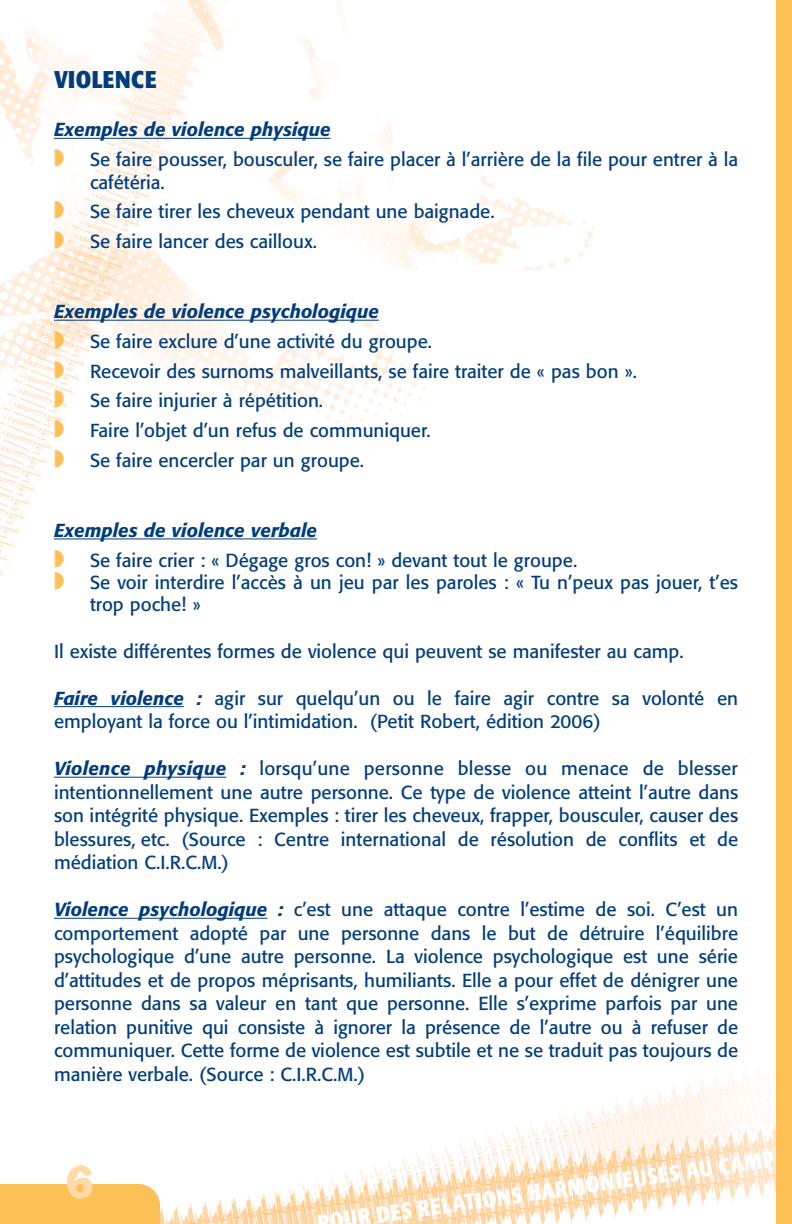
<style>
.page{position:relative;width:792px;height:1224px;background:#fff}
.page>*{position:absolute;margin:0;border:0;box-sizing:border-box;transform-origin:0 0}
.t1{font:48px "Frankie";color:#fedba6}
.t2{font:700 condensed 24px "Formata";letter-spacing:.02em;color:#013d7d}
.t3{font:700 condensed 22.6px "Formata";color:#fff}
.t4{font:18.8px/23.6px "Formata";color:#013d7d}
.s1{font-weight:500;font-style:italic}
.s2{color:#fdc056}
</style>
<div class="page">
<img style="left:0;top:0;width:776px;height:1224px">
<hr style="left:54px;top:138px;width:277px;height:1px;background:#013d7d">
<hr style="left:54px;top:320px;width:325px;height:1px;background:#013d7d">
<hr style="left:54px;top:538px;width:263px;height:1px;background:#013d7d">
<hr style="left:54px;top:706px;width:130px;height:1px;background:#013d7d">
<hr style="left:54px;top:777px;width:172px;height:1px;background:#013d7d">
<hr style="left:54px;top:918px;width:213px;height:1px;background:#013d7d">
<div style="left:0;top:1184px;width:160px;height:40px;background:#fdc056"></div>
<div style="left:776px;top:0;width:16px;height:1224px;background:#fdc056"></div>
<p class="t2" style="left:54px;top:69px;width:104px">VIOLENCE</p>
<p class="t4" style="left:54px;top:117px;width:686px;line-height:29.6px"><span class="s1">Exemples de violence physique<br></span><span class="s2">◗</span> Se faire pousser, bousculer, se faire placer à l’arrière de la file pour entrer à la</p>
<p class="t4" style="left:54px;top:169px;width:442px;line-height:29.6px;text-indent:36px">cafétéria.<br><span class="s2">◗</span> Se faire tirer les cheveux pendant une baignade. <span class="s2">◗</span> Se faire lancer des cailloux.</p>
<p class="t4" style="left:54px;top:299px;width:585px;line-height:29.6px"><span class="s1">Exemples de violence psychologique<br></span><span class="s2">◗</span> Se faire exclure d’une activité du groupe.<br><span class="s2">◗</span> Recevoir des surnoms malveillants, se faire traiter de « pas bon ». <span class="s2">◗</span> Se faire injurier à répétition.<br><span class="s2">◗</span> Faire l’objet d’un refus de communiquer.<br><span class="s2">◗</span> Se faire encercler par un groupe.</p>
<p class="t4" style="left:54px;top:517px;width:525px;line-height:29.6px"><span class="s1">Exemples de violence verbale<br></span><span class="s2">◗</span> Se faire crier : « Dégage gros con! » devant tout le groupe.</p>
<p class="t4" style="left:90px;top:573px;width:650px;line-height:22px;text-indent:-36px"><span class="s2">◗</span> Se voir interdire l’accès à un jeu par les paroles : « Tu n’peux pas jouer, t’es trop poche! »</p>
<p class="t4" style="left:54px;top:641px;width:631px">Il existe différentes formes de violence qui peuvent se manifester au camp.</p>
<p class="t4" style="left:54px;top:688px;width:686px"><span class="s1">Faire violence :</span> agir sur quelqu’un ou le faire agir contre sa volonté en employant la force ou l’intimidation. (Petit Robert, édition 2006)</p>
<p class="t4" style="left:54px;top:759px;width:686px;text-align:justify"><span class="s1">Violence physique :</span> lorsqu’une personne blesse ou menace de blesser intentionnellement une autre personne. Ce type de violence atteint l’autre dans son intégrité physique. Exemples : tirer les cheveux, frapper, bousculer, causer des blessures, etc. (Source : Centre international de résolution de conflits et de médiation C.I.R.C.M.)</p>
<p class="t4" style="left:54px;top:900px;width:686px;text-align:justify"><span class="s1">Violence psychologique :</span> c’est une attaque contre l’estime de soi. C’est un comportement adopté par une personne dans le but de détruire l’équilibre psychologique d’une autre personne. La violence psychologique est une série d’attitudes et de propos méprisants, humiliants. Elle a pour effet de dénigrer une personne dans sa valeur en tant que personne. Elle s’exprime parfois par une relation punitive qui consiste à ignorer la présence de l’autre ou à refuser de communiquer. Cette forme de violence est subtile et ne se traduit pas toujours de manière verbale. (Source : C.I.R.C.M.)</p>
<h1 class="t1" style="left:66px;top:1153px;width:30px">6</h1>
<p class="t3" style="left:317px;top:1214px;width:462px;rotate:-8deg">POUR DES RELATIONS HARMONIEUSES AU CAMP</p>
</div>
